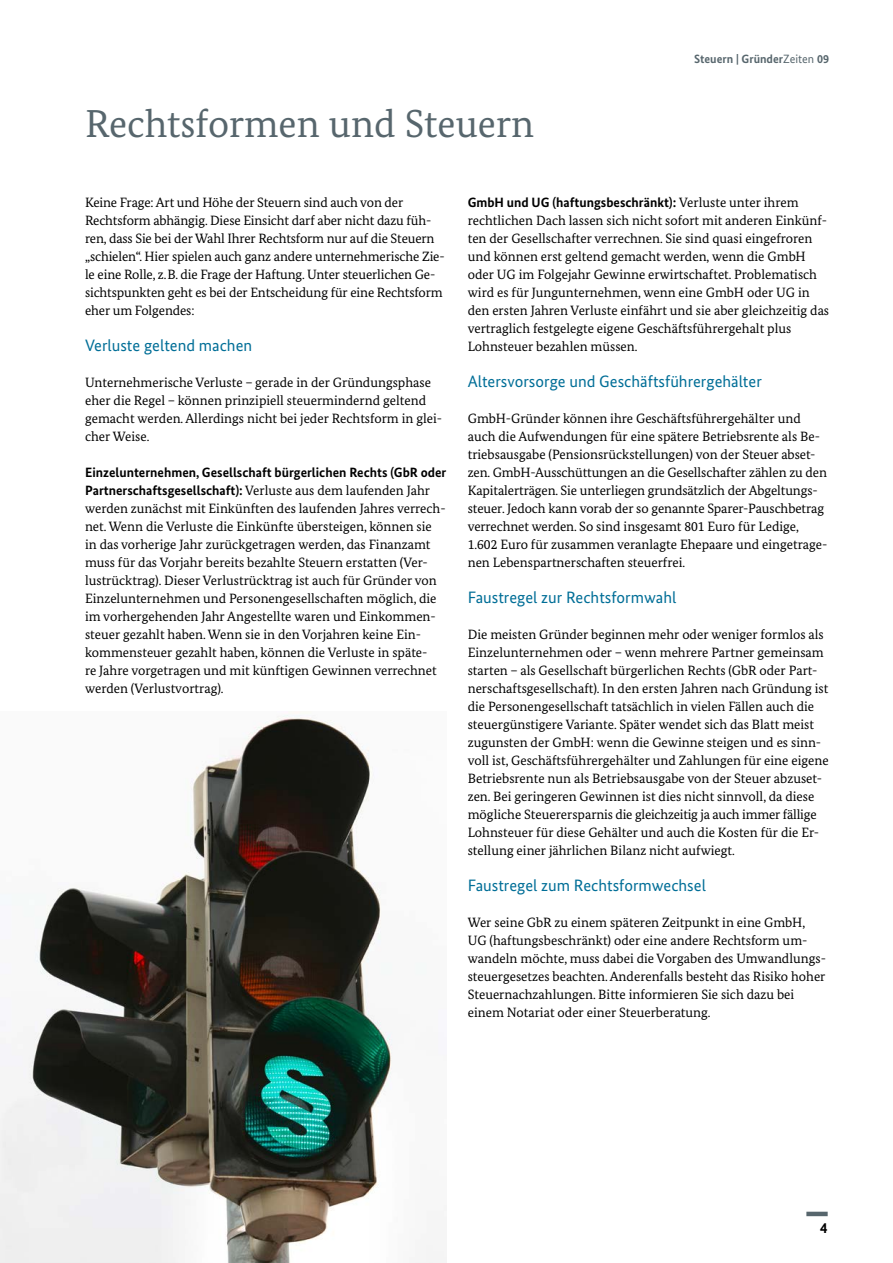
<style>
.page{position:relative;width:893px;height:1263px;background:#fff}
.page>*{position:absolute;margin:0;border:0;box-sizing:border-box;transform-origin:0 0}
.t1{font:39px "Bundes Serif";color:#57666d}
.t2{font:16.5px "Bundes Sans";color:#006e97}
.t3{font:700 15px "Bundes Sans";color:#000}
.t4{font:13.5px/18px "Bundes Serif";color:#000}
.t5{font:700 12px "Bundes Sans";color:#57666d}
.s1{font-weight:400}
.s2{font-family:"Bundes Sans";font-weight:700}
</style>
<div class="page">
<img style="left:0;top:715px;width:446px;height:548px">
<hr style="left:806px;top:1212px;width:22px;height:4px;background:#57666d">
<h2 class="t1" style="left:85px;top:99px;width:451px">Rechtsformen und Steuern</h2>
<p class="t5" style="left:694px;top:52px;width:136px">Steuern | Gründer<span class="s1">Zeiten</span> 09</p>
<p class="t4" style="left:85px;top:193px;width:361px">Keine Frage: Art und Höhe der Steuern sind auch von der Rechtsform abhängig. Diese Einsicht darf aber nicht dazu füh&shy;ren, dass Sie bei der Wahl Ihrer Rechtsform nur auf die Steuern „schielen“. Hier spielen auch ganz andere unternehmerische Zie&shy;le eine Rolle, z.B. die Frage der Haftung. Unter steuerlichen Ge&shy;sichtspunkten geht es bei der Entscheidung für eine Rechtsform eher um Folgendes:</p>
<h3 class="t2" style="left:85px;top:335px;width:169px">Verluste geltend machen</h3>
<p class="t4" style="left:85px;top:373px;width:358px">Unternehmerische Verluste – gerade in der Gründungsphase eher die Regel – können prinzipiell steuermindernd geltend gemacht werden. Allerdings nicht bei jeder Rechtsform in glei&shy;cher Weise.</p>
<p class="t4" style="left:85px;top:463px;width:363px"><span class="s2">Einzelunternehmen, Gesellschaft bürgerlichen Rechts (GbR oder Partnerschaftsgesellschaft):</span> Verluste aus dem laufenden Jahr werden zunächst mit Einkünften des laufenden Jahres verrech&shy;net. Wenn die Verluste die Einkünfte übersteigen, können sie in das vorherige Jahr zurückgetragen werden, das Finanzamt muss für das Vorjahr bereits bezahlte Steuern erstatten (Ver&shy;lustrücktrag). Dieser Verlustrücktrag ist auch für Gründer von Einzelunternehmen und Personengesellschaften möglich, die im vorhergehenden Jahr Angestellte waren und Einkommen&shy;steuer gezahlt haben. Wenn sie in den Vorjahren keine Ein&shy;kommensteuer gezahlt haben, können die Verluste in späte-<br>re Jahre vorgetragen und mit künftigen Gewinnen verrechnet werden (Verlustvortrag).</p>
<p class="t4" style="left:468px;top:193px;width:363px"><span class="s2">GmbH und UG (haftungsbeschränkt):</span> Verluste unter ihrem rechtlichen Dach lassen sich nicht sofort mit anderen Einkünf&shy;ten der Gesellschafter verrechnen. Sie sind quasi eingefroren und können erst geltend gemacht werden, wenn die GmbH oder UG im Folgejahr Gewinne erwirtschaftet. Problematisch wird es für Jungunternehmen, wenn eine GmbH oder UG in den ersten Jahren Verluste einfährt und sie aber gleichzeitig das vertraglich festgelegte eigene Geschäftsführergehalt plus Lohnsteuer bezahlen müssen.</p>
<h3 class="t2" style="left:468px;top:371px;width:296px">Altersvorsorge und Geschäftsführergehälter</h3>
<p class="t4" style="left:468px;top:409px;width:361px">GmbH-Gründer können ihre Geschäftsführergehälter und auch die Aufwendungen für eine spätere Betriebsrente als Be&shy;triebsausgabe (Pensionsrückstellungen) von der Steuer abset&shy;zen. GmbH-Ausschüttungen an die Gesellschafter zählen zu den Kapitalerträgen. Sie unterliegen grundsätzlich der Abgeltungs&shy;steuer. Jedoch kann vorab der so genannte Sparer-Pauschbetrag verrechnet werden. So sind insgesamt 801 Euro für Ledige, 1.602 Euro für zusammen veranlagte Ehepaare und eingetrage&shy;nen Lebenspartnerschaften steuerfrei.</p>
<h3 class="t2" style="left:468px;top:587px;width:210px">Faustregel zur Rechtsformwahl</h3>
<p class="t4" style="left:468px;top:625px;width:362px">Die meisten Gründer beginnen mehr oder weniger formlos als Einzelunternehmen oder – wenn mehrere Partner gemeinsam starten – als Gesellschaft bürgerlichen Rechts (GbR oder Part&shy;nerschaftsgesellschaft). In den ersten Jahren nach Gründung ist die Personengesellschaft tatsächlich in vielen Fällen auch die steuergünstigere Variante. Später wendet sich das Blatt meist zugunsten der GmbH: wenn die Gewinne steigen und es sinn&shy;voll ist, Geschäftsführergehälter und Zahlungen für eine eigene Betriebsrente nun als Betriebsausgabe von der Steuer abzuset&shy;zen. Bei geringeren Gewinnen ist dies nicht sinnvoll, da diese mögliche Steuerersparnis die gleichzeitig ja auch immer fällige Lohnsteuer für diese Gehälter und auch die Kosten für die Er&shy;stellung einer jährlichen Bilanz nicht aufwiegt.</p>
<h3 class="t2" style="left:468px;top:875px;width:240px">Faustregel zum Rechtsformwechsel</h3>
<p class="t4" style="left:468px;top:913px;width:339px">Wer seine GbR zu einem späteren Zeitpunkt in eine GmbH,</p>
<p class="t4" style="left:468px;top:931px;width:360px">UG (haftungsbeschränkt) oder eine andere Rechtsform um&shy;wandeln möchte, muss dabei die Vorgaben des Umwandlungs&shy;steuergesetzes beachten. Anderenfalls besteht das Risiko hoher Steuernachzahlungen. Bitte informieren Sie sich dazu bei einem Notariat oder einer Steuerberatung.</p>
<p class="t3" style="left:820px;top:1219px;width:9px">4</p>
</div>
